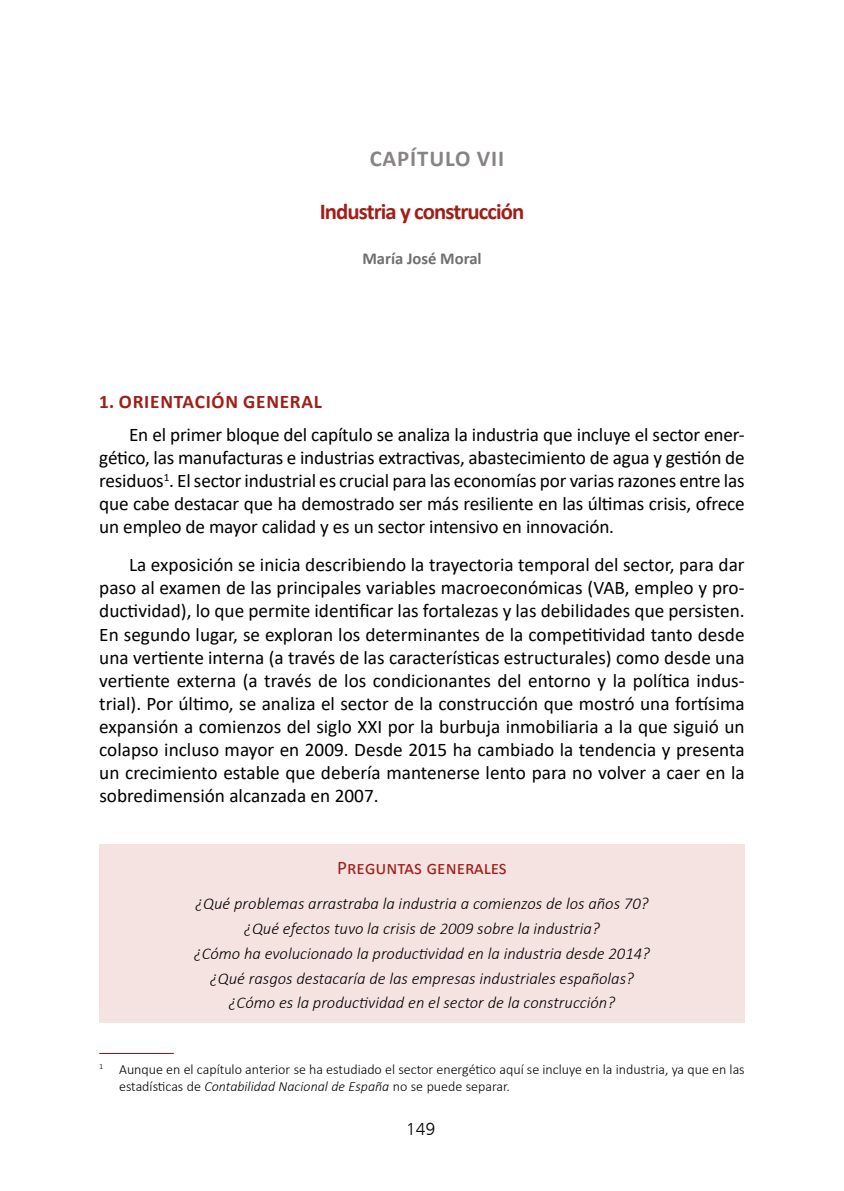
<style>
.page{position:relative;width:844px;height:1191px;background:#fff}
.page>*{position:absolute;margin:0;border:0;box-sizing:border-box;transform-origin:0 0}
.t1{font:700 22.75px "Calibri";color:#9f1f18}
.t2{font:700 22.75px "Calibri";letter-spacing:.04em;color:#878483}
.t3{font:19.25px/23.1px "Calibri";color:#000;text-align:justify}
.t4{font:700 19.25px "Calibri";letter-spacing:.04em;color:#9f1f18}
.t5{font:19.25px "Calibri";color:#9f1f18}
.t6{font:17.5px "Humanist 777 BT Light B";color:#000}
.t7{font:italic 300 16.62px/24.8px "Calibri";color:#000;text-align:center}
.t8{font:700 16.62px "Calibri";color:#706f6f}
.t9{font:300 14px/16.8px "Calibri";color:#000}
.s1{font-style:italic}
</style>
<div class="page">
<hr style="left:99px;top:1053px;width:75px;height:1px;background:#6b1a1a">
<div style="left:99px;top:844px;width:645px;height:179px;background:#f5e3e2"></div>
<p class="t2" style="left:369px;top:142px;width:136px">CAPÍTULO VII</p>
<p class="t1" style="left:319px;top:195px;width:206px">Industria y construcción</p>
<p class="t8" style="left:362px;top:246px;width:121px">María José Moral</p>
<p class="t4" style="left:99px;top:388px;width:224px">1. ORIENTACIÓN GENERAL</p>
<p class="t3" style="left:99px;top:422px;width:646px;text-indent:30px">En el primer bloque del capítulo se analiza la industria que incluye el sector ener&shy;gético, las manufacturas e industrias extractivas, abastecimiento de agua y gestión de residuos<sup>1</sup>. El sector industrial es crucial para las economías por varias razones entre las que cabe destacar que ha demostrado ser más resiliente en las últimas crisis, ofrece un empleo de mayor calidad y es un sector intensivo en innovación.</p>
<p class="t3" style="left:99px;top:553px;width:646px;text-indent:30px">La exposición se inicia describiendo la trayectoria temporal del sector, para dar paso al examen de las principales variables macroeconómicas (VAB, empleo y pro&shy;ductividad), lo que permite identificar las fortalezas y las debilidades que persisten.<br>En segundo lugar, se exploran los determinantes de la competitividad tanto desde una vertiente interna (a través de las características estructurales) como desde una vertiente externa (a través de los condicionantes del entorno y la política indus&shy;trial). Por último, se analiza el sector de la construcción que mostró una fortísima expansión a comienzos del siglo XXI por la burbuja inmobiliaria a la que siguió un colapso incluso mayor en 2009. Desde 2015 ha cambiado la tendencia y presenta un crecimiento estable que debería mantenerse lento para no volver a caer en la sobredimensión alcanzada en 2007.</p>
<p class="t5" style="left:337px;top:854px;width:171px">Preguntas generales</p>
<p class="t7" style="left:194px;top:890px;width:457px">¿Qué problemas arrastraba la industria a comienzos de los años 70? ¿Qué efectos tuvo la crisis de 2009 sobre la industria?<br>¿Cómo ha evolucionado la productividad en la industria desde 2014? ¿Qué rasgos destacaría de las empresas industriales españolas? ¿Cómo es la productividad en el sector de la construcción?</p>
<p class="t9" style="left:119px;top:1060px;width:627px;text-indent:-20px"><sup>1</sup> Aunque en el capítulo anterior se ha estudiado el sector energético aquí se incluye en la industria, ya que en las estadísticas de <span class="s1">Contabilidad Nacional de España</span> no se puede separar.</p>
<p class="t6" style="left:406px;top:1118px;width:31px">149</p>
</div>
